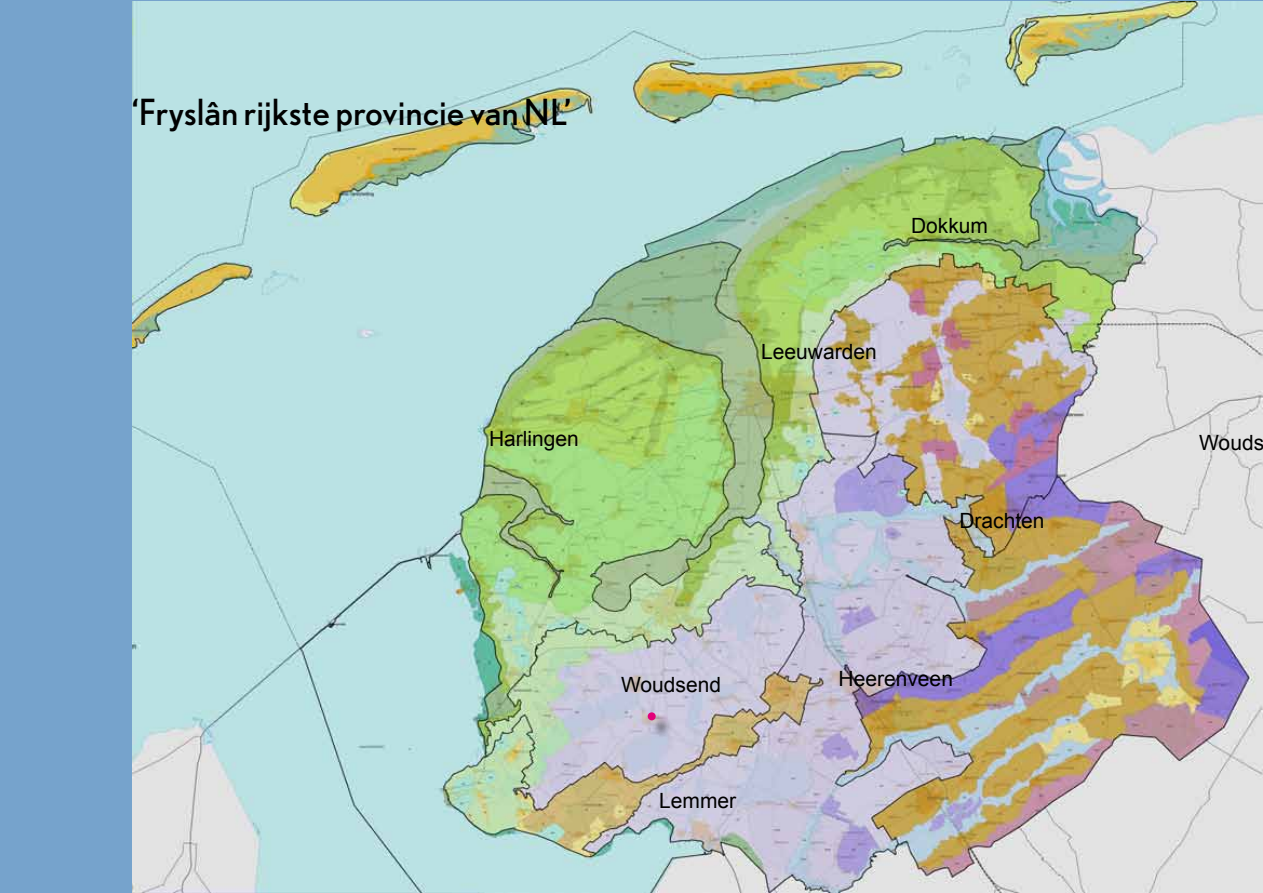
<style>
.page{position:relative;width:1263px;height:893px;background:#76a3cc}
.page>*{position:absolute;margin:0;border:0;box-sizing:border-box;transform-origin:0 0}
.t1{font:72px "Times";color:#e2007a}
.t2{font:36px "Nobel";color:#000}
.t3{font:21px "Arial";color:#000}
</style>
<div class="page">
<img style="left:132px;top:2px;width:1131px;height:891px">
<div style="left:650px;top:714px;width:23px;height:24px;background:#000;opacity:.75"></div>
<h2 class="t2" style="left:132px;top:91px;width:441px">‘Fryslân rijkste provincie van NL’</h2>
<p class="t3" style="left:489px;top:424px;width:91px">Harlingen</p>
<p class="t3" style="left:911px;top:212px;width:79px">Dokkum</p>
<p class="t3" style="left:761px;top:338px;width:117px">Leeuwarden</p>
<p class="t3" style="left:959px;top:507px;width:87px">Drachten</p>
<p class="t3" style="left:621px;top:671px;width:102px">Woudsend</p>
<h1 class="t1" style="left:640px;top:628px;width:19px">.</h1>
<p class="t3" style="left:659px;top:787px;width:79px">Lemmer</p>
<p class="t3" style="left:839px;top:665px;width:116px">Heerenveen</p>
<p class="t3" style="left:1199px;top:429px;width:66px">Wouds</p>
</div>
